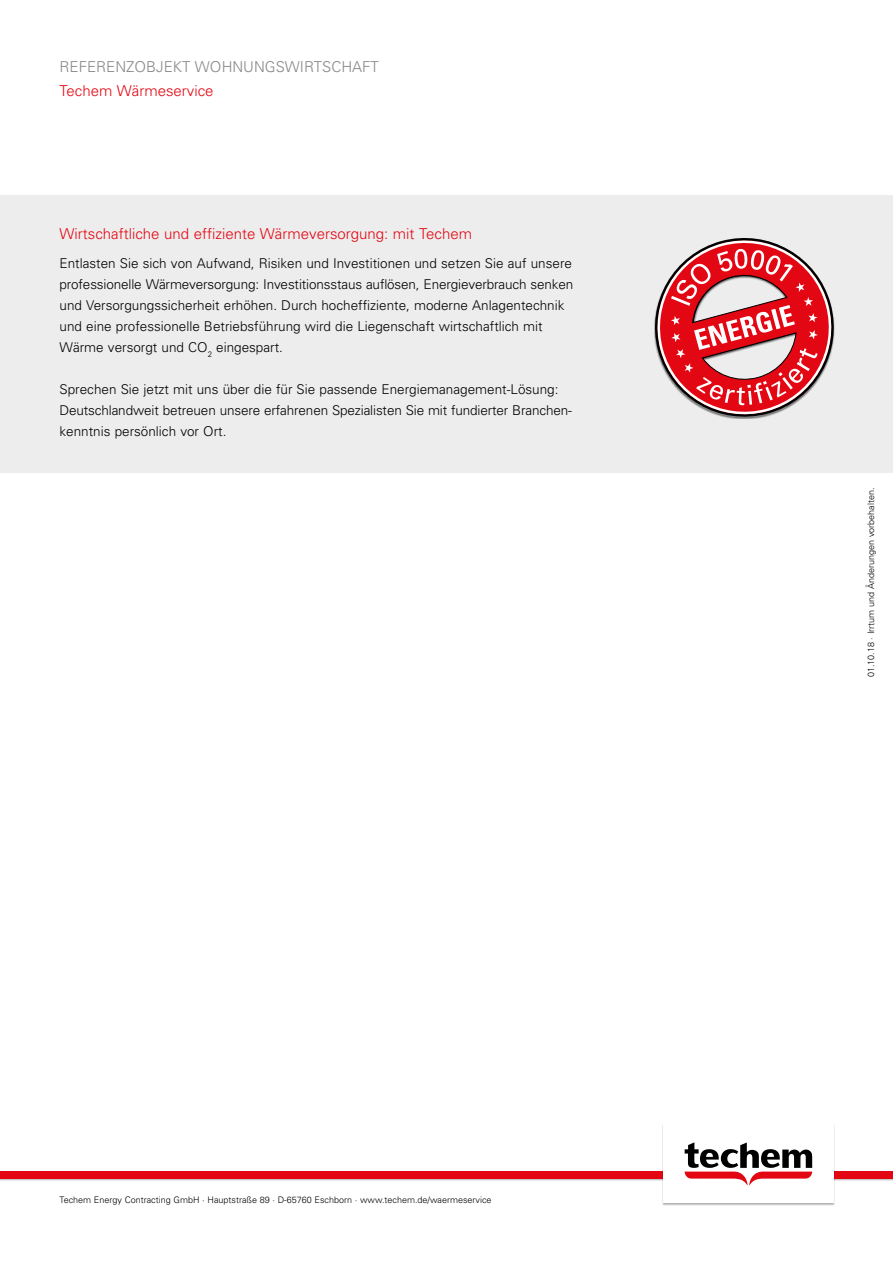
<style>
.page{position:relative;width:893px;height:1263px;background:#fff}
.page>*{position:absolute;margin:0;border:0;box-sizing:border-box;transform-origin:0 0}
.t1{font:300 15px "Univers";color:#e30613}
.t2{font:300 15px "Univers";color:#878787}
.t3{font:300 13.5px/21px "Univers";color:#000}
.t4{font:300 9px "Univers";color:#000}
</style>
<div class="page">
<div style="left:0;top:196px;width:893px;height:277px;background:#ededed"></div>
<div style="left:0;top:1172px;width:893px;height:9px;background:#000;opacity:.3"></div>
<div style="left:0;top:1171px;width:893px;height:7px;background:#e30613"></div>
<div style="left:662px;top:1124px;width:172px;height:82px;background:#000;opacity:.3"></div>
<div style="left:663px;top:1124px;width:170px;height:79px;background:#fff"></div>
<svg style="left:685px;top:1142px;width:127px;height:43px"></svg>
<svg style="left:654px;top:238px;width:181px;height:181px"></svg>
<p class="t2" style="left:60px;top:57px;width:321px">REFERENZOBJEKT WOHNUNGSWIRTSCHAFT</p>
<p class="t1" style="left:60px;top:81px;width:156px">Techem Wärmeservice</p>
<p class="t1" style="left:60px;top:224px;width:414px">Wirtschaftliche und effiziente Wärmeversorgung: mit Techem</p>
<p class="t3" style="left:60px;top:252px;width:515px">Entlasten Sie sich von Aufwand, Risiken und Investitionen und setzen Sie auf unsere professionelle Wärmeversorgung: Investitionsstaus auflösen, Energieverbrauch senken und Versorgungssicherheit erhöhen. Durch hocheffiziente, moderne Anlagentechnik und eine professionelle Betriebsführung wird die Liegenschaft wirtschaftlich mit Wärme versorgt und CO<sub>2</sub> eingespart.</p>
<p class="t3" style="left:60px;top:378px;width:514px">Sprechen Sie jetzt mit uns über die für Sie passende Energiemanagement-Lösung:<br>Deutschlandweit betreuen unsere erfahrenen Spezialisten Sie mit fundierter Branchen&shy;kenntnis persönlich vor Ort.</p>
<p class="t4" style="left:60px;top:1195px;width:434px">Techem Energy Contracting GmbH · Hauptstraße 89 · D-65760 Eschborn · www.techem.de/waermeservice</p>
<p class="t4" style="left:866px;top:677px;width:191px;rotate:-90deg">01.10.18 · Irrtum und Änderungen vorbehalten.</p>
</div>
